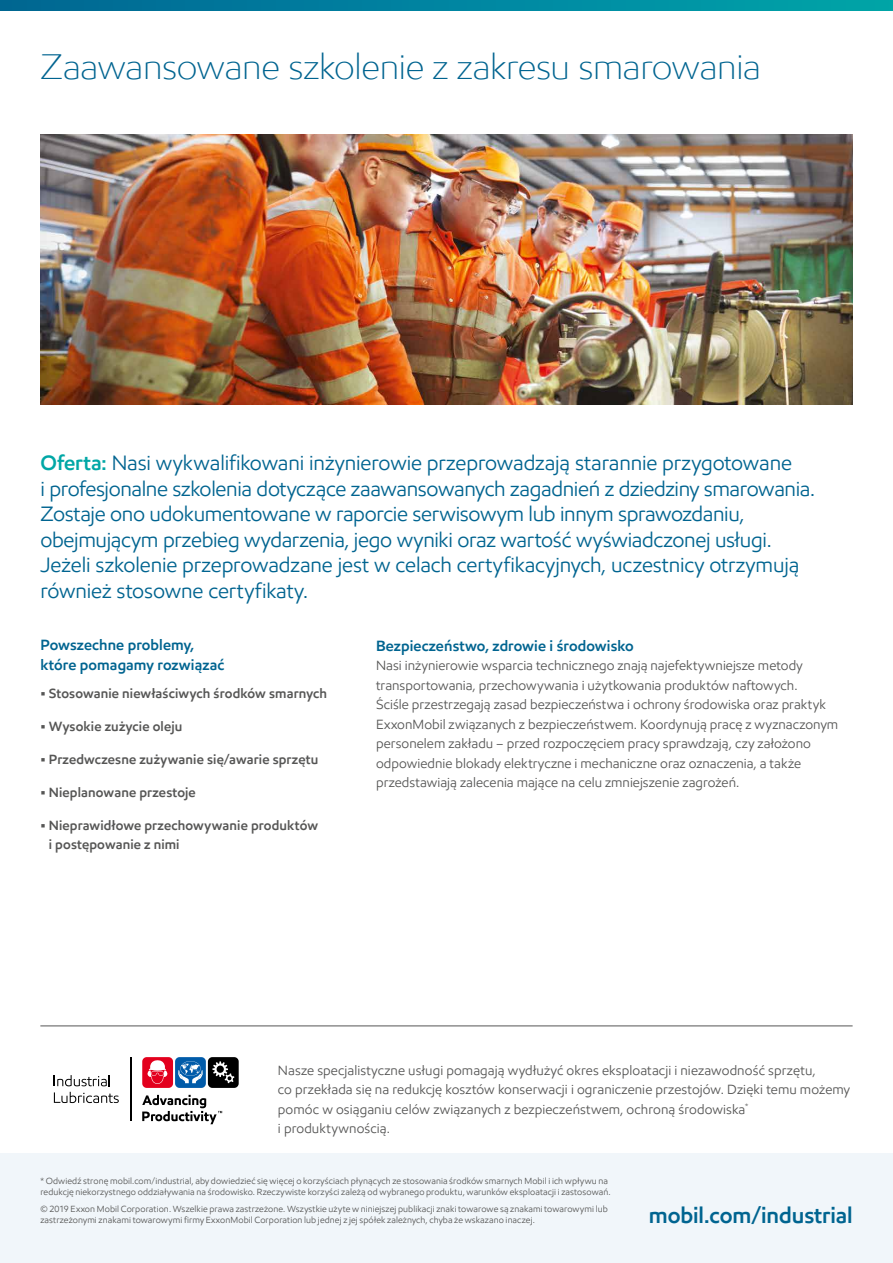
<style>
.page{position:relative;width:893px;height:1263px;background:#fff}
.page>*{position:absolute;margin:0;border:0;box-sizing:border-box;transform-origin:0 0}
.t1{font:300 36px "E Mprint";letter-spacing:-.01em;color:#006490}
.t2{font:600 22.5px "E Mprint";letter-spacing:-.005em;color:#006490}
.t3{font:21px/25.5px "E Mprint";letter-spacing:-.01em;color:#006490}
.t4{font:600 15px/19.5px "E Mprint";letter-spacing:.005em;color:#006490}
.t5{font:13.5px/19.5px "E Mprint";letter-spacing:.005em;color:#565655}
.t6{font:600 13.5px/19.5px "E Mprint";letter-spacing:.01em;color:#565655}
.t7{font:9px/10.5px "E Mprint";letter-spacing:.01em;color:#565655}
.s1{font-weight:600;color:#00a7a6}
</style>
<div class="page">
<svg style="left:0;top:0;width:893px;height:10px;background:#00849f"></svg>
<hr style="left:40px;top:1025px;width:813px;height:1px;background:#565655">
<div style="left:175px;top:1057px;width:31px;height:31px;background:#005ba9;border-radius:4px"></div>
<svg style="left:178px;top:1061px;width:25px;height:22px"></svg>
<div style="left:208px;top:1057px;width:31px;height:31px;background:#000;border-radius:4px"></div>
<svg style="left:212px;top:1061px;width:22px;height:22px"></svg>
<div style="left:142px;top:1057px;width:31px;height:31px;background:#e3001d;border-radius:4px"></div>
<svg style="left:147px;top:1060px;width:20px;height:24px"></svg>
<svg style="left:142px;top:1095px;width:80px;height:29px"></svg>
<svg style="left:54px;top:1075px;width:56px;height:11px"></svg>
<svg style="left:54px;top:1092px;width:65px;height:11px"></svg>
<hr style="left:130px;top:1057px;width:1px;height:64px;background:#000">
<div style="left:0;top:1153px;width:893px;height:110px;background:#f1f6fa"></div>
<img style="left:40px;top:135px;width:813px;height:269px">
<h1 class="t1" style="left:40px;top:44px;width:722px">Zaawansowane szkolenie z zakresu smarowania</h1>
<p class="t3" style="left:40px;top:450px;width:776px"><span class="s1">Oferta:</span> Nasi wykwalifikowani inżynierowie przeprowadzają starannie przygotowane<br>i profesjonalne szkolenia dotyczące zaawansowanych zagadnień z dziedziny smarowania.<br>Zostaje ono udokumentowane w raporcie serwisowym lub innym sprawozdaniu, obejmującym przebieg wydarzenia, jego wyniki oraz wartość wyświadczonej usługi.<br>Jeżeli szkolenie przeprowadzane jest w celach certyfikacyjnych, uczestnicy otrzymują również stosowne certyfikaty.</p>
<p class="t4" style="left:40px;top:635px;width:185px">Powszechne problemy, które pomagamy rozwiązać</p>
<p class="t6" style="left:40px;top:683px;width:288px">• Stosowanie niewłaściwych środków smarnych</p>
<p class="t6" style="left:40px;top:716px;width:144px">• Wysokie zużycie oleju</p>
<p class="t6" style="left:40px;top:749px;width:279px">• Przedwczesne zużywanie się/awarie sprzętu</p>
<p class="t6" style="left:40px;top:782px;width:157px">• Nieplanowane przestoje</p>
<p class="t6" style="left:49px;top:815px;width:271px;text-indent:-8px">• Nieprawidłowe przechowywanie produktów i postępowanie z nimi</p>
<p class="t4" style="left:376px;top:636px;width:259px">Bezpieczeństwo, zdrowie i środowisko</p>
<p class="t5" style="left:376px;top:656px;width:464px">Nasi inżynierowie wsparcia technicznego znają najefektywniejsze metody transportowania, przechowywania i użytkowania produktów naftowych.<br>Ściśle przestrzegają zasad bezpieczeństwa i ochrony środowiska oraz praktyk ExxonMobil związanych z bezpieczeństwem. Koordynują pracę z wyznaczonym personelem zakładu – przed rozpoczęciem pracy sprawdzają, czy założono odpowiednie blokady elektryczne i mechaniczne oraz oznaczenia, a także przedstawiają zalecenia mające na celu zmniejszenie zagrożeń.</p>
<p class="t5" style="left:278px;top:1060px;width:574px">Nasze specjalistyczne usługi pomagają wydłużyć okres eksploatacji i niezawodność sprzętu,<br>co przekłada się na redukcję kosztów konserwacji i ograniczenie przestojów. Dzięki temu możemy pomóc w osiąganiu celów związanych z bezpieczeństwem, ochroną środowiska<sup>*<br></sup>i produktywnością.</p>
<p class="t7" style="left:40px;top:1176px;width:572px">* Odwiedź stronę mobil.com/industrial, aby dowiedzieć się więcej o korzyściach płynących ze stosowania środków smarnych Mobil i ich wpływu na redukcję niekorzystnego oddziaływania na środowisko. Rzeczywiste korzyści zależą od wybranego produktu, warunków eksploatacji i zastosowań.</p>
<p class="t7" style="left:40px;top:1204px;width:569px">© 2019 Exxon Mobil Corporation. Wszelkie prawa zastrzeżone. Wszystkie użyte w niniejszej publikacji znaki towarowe są znakami towarowymi lub zastrzeżonymi znakami towarowymi firmy ExxonMobil Corporation lub jednej z jej spółek zależnych, chyba że wskazano inaczej.</p>
<h2 class="t2" style="left:649px;top:1201px;width:205px">mobil.com/industrial</h2>
</div>
